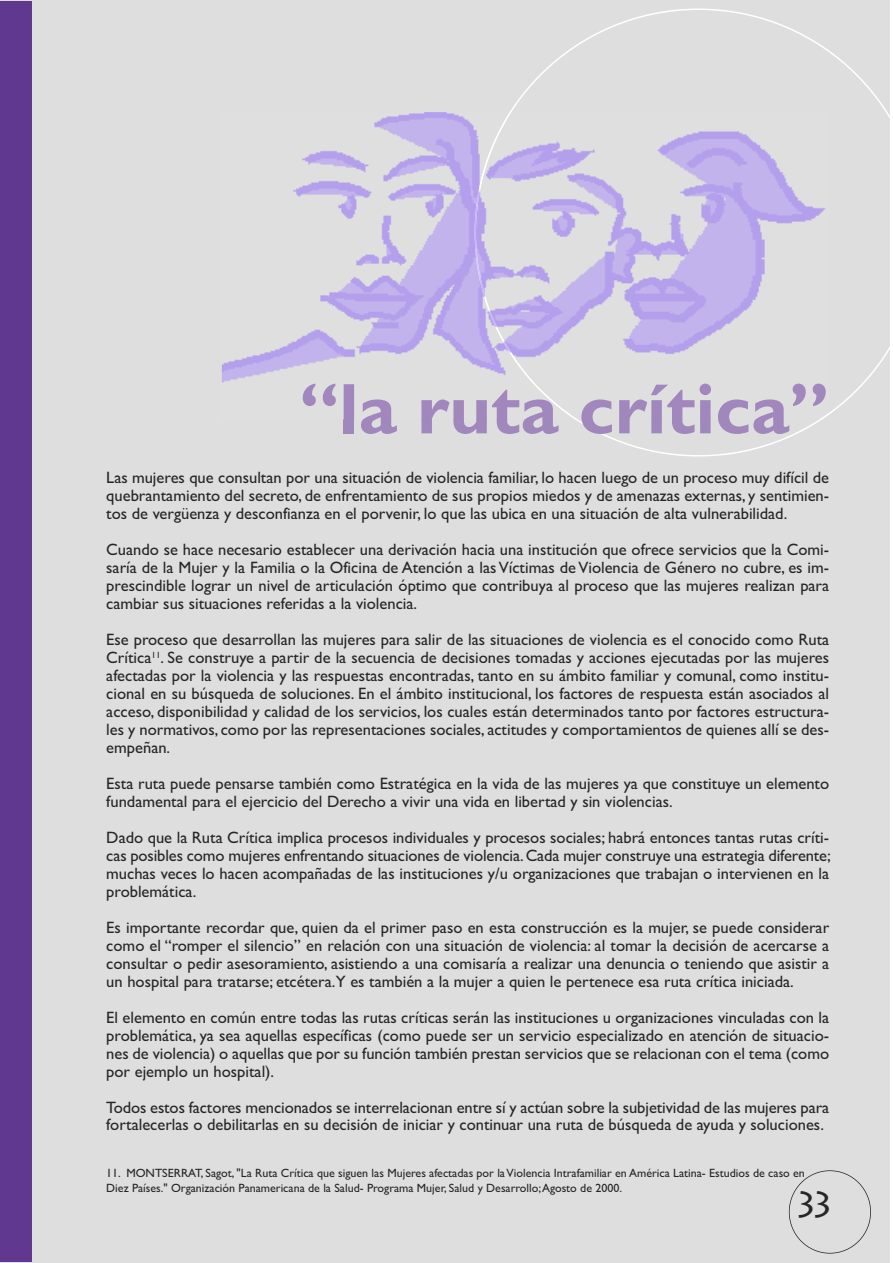
<style>
.page{position:relative;width:893px;height:1263px;background:#fff}
.page>*{position:absolute;margin:0;border:0;box-sizing:border-box;transform-origin:0 0}
.t1{font:700 72px "Gill Sans";color:#a087bc}
.t2{font:36px "Lithos Pro";color:#272627}
.t3{font:16.5px/18px "Gill Sans";color:#272627;text-align:justify}
.t4{font:12px/14.4px "Gill Sans";color:#272627}
</style>
<div class="page">
<div style="left:0;top:0;width:890px;height:1263px;background:#dfdedf"></div>
<div style="left:0;top:2px;width:32px;height:1260px;background:#613890"></div>
<svg style="left:476px;top:9px;width:414px;height:447px"></svg>
<img style="left:578px;top:112px;width:252px;height:300px">
<img style="left:222px;top:112px;width:253px;height:288px">
<svg style="left:826px;top:412px;width:4px;height:7px"></svg>
<img style="left:475px;top:112px;width:103px;height:272px">
<img style="left:303px;top:384px;width:523px;height:35px">
<div style="left:789px;top:1170px;width:82px;height:83px;border:2px solid #272627;border-radius:50%"></div>
<h1 class="t1" style="left:299px;top:366px;width:533px">“la ruta crítica”</h1>
<p class="t3" style="left:106px;top:468px;width:724px">Las mujeres que consultan por una situación de violencia familiar, lo hacen luego de un proceso muy difícil de quebrantamiento del secreto, de enfrentamiento de sus propios miedos y de amenazas externas, y sentimien&shy;tos de vergüenza y desconfianza en el porvenir, lo que las ubica en una situación de alta vulnerabilidad.</p>
<p class="t3" style="left:106px;top:540px;width:724px">Cuando se hace necesario establecer una derivación hacia una institución que ofrece servicios que la Comi&shy;saría de la Mujer y la Familia o la Oficina de Atención a lasVíctimas deViolencia de Género no cubre, es im&shy;prescindible lograr un nivel de articulación óptimo que contribuya al proceso que las mujeres realizan para cambiar sus situaciones referidas a la violencia.</p>
<p class="t3" style="left:106px;top:630px;width:724px">Ese proceso que desarrollan las mujeres para salir de las situaciones de violencia es el conocido como Ruta Crítica<sup>11</sup>. Se construye a partir de la secuencia de decisiones tomadas y acciones ejecutadas por las mujeres afectadas por la violencia y las respuestas encontradas, tanto en su ámbito familiar y comunal, como institu&shy;cional en su búsqueda de soluciones. En el ámbito institucional, los factores de respuesta están asociados al acceso, disponibilidad y calidad de los servicios, los cuales están determinados tanto por factores estructura&shy;les y normativos, como por las representaciones sociales, actitudes y comportamientos de quienes allí se des&shy;empeñan.</p>
<p class="t3" style="left:106px;top:774px;width:724px">Esta ruta puede pensarse también como Estratégica en la vida de las mujeres ya que constituye un elemento fundamental para el ejercicio del Derecho a vivir una vida en libertad y sin violencias.</p>
<p class="t3" style="left:106px;top:828px;width:726px">Dado que la Ruta Crítica implica procesos individuales y procesos sociales; habrá entonces tantas rutas críti&shy;cas posibles como mujeres enfrentando situaciones de violencia.Cada mujer construye una estrategia diferente; muchas veces lo hacen acompañadas de las instituciones y/u organizaciones que trabajan o intervienen en la problemática.</p>
<p class="t3" style="left:106px;top:918px;width:724px">Es importante recordar que, quien da el primer paso en esta construcción es la mujer, se puede considerar como el “romper el silencio” en relación con una situación de violencia: al tomar la decisión de acercarse a consultar o pedir asesoramiento, asistiendo a una comisaría a realizar una denuncia o teniendo que asistir a un hospital para tratarse; etcétera.Y es también a la mujer a quien le pertenece esa ruta crítica iniciada.</p>
<p class="t3" style="left:106px;top:1008px;width:724px">El elemento en común entre todas las rutas críticas serán las instituciones u organizaciones vinculadas con la problemática, ya sea aquellas específicas (como puede ser un servicio especializado en atención de situacio&shy;nes de violencia) o aquellas que por su función también prestan servicios que se relacionan con el tema (como por ejemplo un hospital).</p>
<p class="t3" style="left:106px;top:1098px;width:724px;line-height:17.5px">Todos estos factores mencionados se interrelacionan entre sí y actúan sobre la subjetividad de las mujeres para fortalecerlas o debilitarlas en su decisión de iniciar y continuar una ruta de búsqueda de ayuda y soluciones.</p>
<p class="t4" style="left:106px;top:1166px;width:700px">11. MONTSERRAT, Sagot, "La Ruta Crítica que siguen las Mujeres afectadas por laViolencia Intrafamiliar en América Latina- Estudios de caso en<br>Diez Países." Organización Panamericana de la Salud- Programa Mujer, Salud y Desarrollo;Agosto de 2000.</p>
<h2 class="t2" style="left:794px;top:1183px;width:43px">33</h2>
</div>
